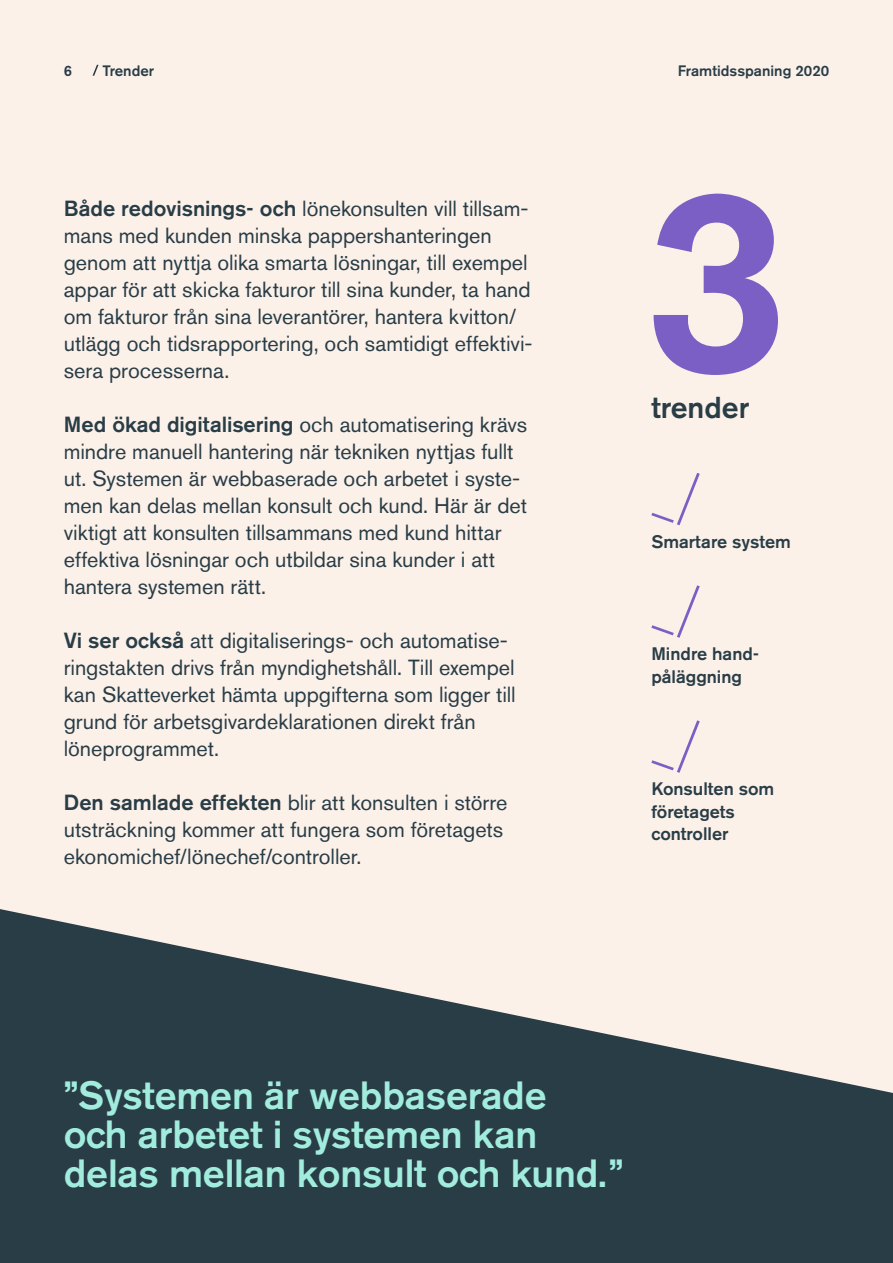
<style>
.page{position:relative;width:893px;height:1263px;background:#fff}
.page>*{position:absolute;margin:0;border:0;box-sizing:border-box;transform-origin:0 0}
.t1{font:500 260.85px "Akzidenz Grotesk BE";color:#7c5fc4}
.t2{font:500 39px/39px "Akzidenz Grotesk BE";letter-spacing:-.005em;color:#a1ecdd}
.t3{font:500 30px "Akzidenz Grotesk BE";color:#293d47}
.t4{font:21.75px/27px "Akzidenz Grotesk BE";color:#293d47}
.t5{font:500 18px/22.5px "Akzidenz Grotesk BE";color:#293d47}
.t6{font:500 15px "Akzidenz Grotesk BE";color:#293d47}
.s1{font-weight:500}
</style>
<div class="page">
<div style="left:0;top:0;width:893px;height:1171px;background:#fcf1e9"></div>
<svg style="left:0;top:909px;width:893px;height:354px;fill:#293d47"></svg>
<svg style="left:651px;top:473px;width:49px;height:52px"></svg>
<svg style="left:651px;top:585px;width:49px;height:53px"></svg>
<svg style="left:651px;top:720px;width:49px;height:53px"></svg>
<svg style="left:93px;top:65px;width:6px;height:11px"></svg>
<p class="t6" style="left:64px;top:61px;width:10px">6</p>
<p class="t6" style="left:103px;top:61px;width:53px">Trender</p>
<p class="t6" style="left:678px;top:61px;width:153px">Framtidsspaning 2020</p>
<p class="t4" style="left:64px;top:195px;width:470px"><span class="s1">Både redovisnings- och</span> lönekonsulten vill tillsam&shy;mans med kunden minska pappershanteringen genom att nyttja olika smarta lösningar, till exempel appar för att skicka fakturor till sina kunder, ta hand om fakturor från sina leverantörer, hantera kvitton/ utlägg och tidsrapportering, och samtidigt effektivi&shy;sera processerna.</p>
<p class="t4" style="left:64px;top:411px;width:465px"><span class="s1">Med ökad digitalisering</span> och automatisering krävs mindre manuell hantering när tekniken nyttjas fullt ut. Systemen är webbaserade och arbetet i syste&shy;men kan delas mellan konsult och kund. Här är det viktigt att konsulten tillsammans med kund hittar effektiva lösningar och utbildar sina kunder i att hantera systemen rätt.</p>
<p class="t4" style="left:64px;top:627px;width:453px"><span class="s1">Vi ser också</span> att digitaliserings- och automatise&shy;ringstakten drivs från myndighetshåll. Till exempel kan Skatteverket hämta uppgifterna som ligger till grund för arbetsgivardeklarationen direkt från löneprogrammet.</p>
<p class="t4" style="left:64px;top:789px;width:445px"><span class="s1">Den samlade effekten</span> blir att konsulten i större utsträckning kommer att fungera som företagets ekonomichef/lönechef/controller.</p>
<h1 class="t1" style="left:641px;top:121px;width:148px">3</h1>
<h3 class="t3" style="left:651px;top:389px;width:100px">trender</h3>
<p class="t5" style="left:651px;top:530px;width:141px">Smartare system</p>
<p class="t5" style="left:651px;top:643px;width:109px">Mindre hand&shy;påläggning</p>
<p class="t5" style="left:651px;top:778px;width:124px">Konsulten som företagets controller</p>
<h2 class="t2" style="left:64px;top:1075px;width:561px">”Systemen är webbaserade<br>och arbetet i systemen kan delas mellan konsult och kund. ”</h2>
</div>
